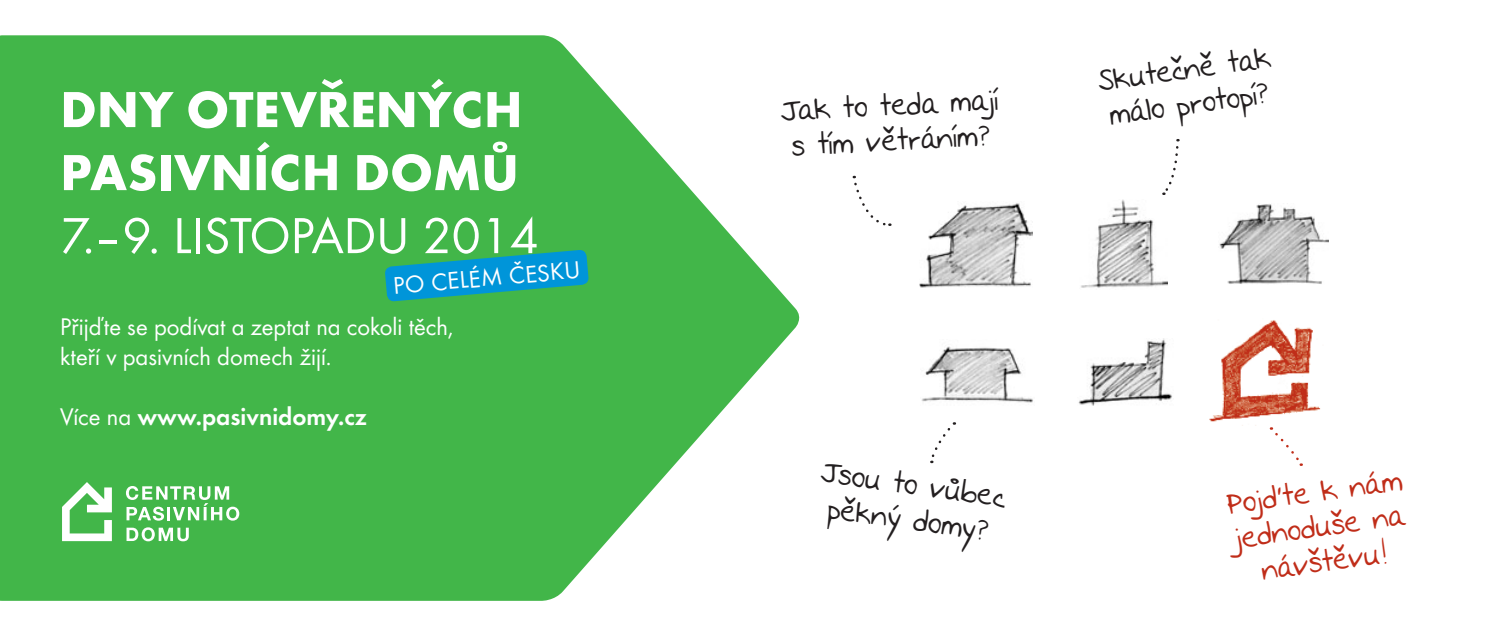
<style>
.page{position:relative;width:1489px;height:638px;background:#fff}
.page>*{position:absolute;margin:0;border:0;box-sizing:border-box;transform-origin:0 0}
.t1{font:700 52.5px "Futura";color:#fff}
.t2{font:52.5px "Futura Boo";color:#fff}
.t3{font:25px/30px "Futura Boo";color:#fff}
.t4{font:25px/35px "I Missed You";color:#231f20;text-align:center}
.t5{font:25px/35px "I Missed You";color:#c02d19;text-align:center}
.t6{font:25px "Futura Dem";color:#fff}
.s1{font-family:"Futura Boo"}
</style>
<div class="page">
<img style="left:1219px;top:204px;width:109px;height:80px">
<img style="left:919px;top:203px;width:113px;height:85px">
<img style="left:921px;top:346px;width:112px;height:57px">
<img style="left:1081px;top:200px;width:86px;height:88px">
<img style="left:1209px;top:320px;width:112px;height:102px">
<img style="left:1078px;top:339px;width:94px;height:67px">
<svg style="left:852px;top:176px;width:38px;height:50px"></svg>
<svg style="left:930px;top:422px;width:24px;height:41px"></svg>
<svg style="left:1162px;top:139px;width:17px;height:56px"></svg>
<svg style="left:1270px;top:427px;width:32px;height:39px"></svg>
<svg style="left:0;top:35px;width:800px;height:566px;fill:#42b649"></svg>
<svg style="left:126px;top:486px;width:113px;height:34px"></svg>
<svg style="left:126px;top:527px;width:63px;height:14px"></svg>
<svg style="left:62px;top:482px;width:50px;height:59px"></svg>
<svg style="left:384px;top:249px;width:205px;height:53px;background:#17a0a5"></svg>
<p class="t1" style="left:60px;top:77px;width:464px">DNY OTEVŘENÝCH</p>
<p class="t1" style="left:60px;top:140px;width:460px">PASIVNÍCH DOMŮ</p>
<p class="t2" style="left:60px;top:204px;width:480px">7.–9. LISTOPADU 2014</p>
<p class="t3" style="left:392px;top:271px;width:189px;rotate:-5deg">PO CELÉM ČESKU</p>
<p class="t3" style="left:60px;top:311px;width:395px">Přijďte se podívat a zeptat na cokoli těch, kteří v pasivních domech žijí.</p>
<p class="t6" style="left:60px;top:401px;width:308px"><span class="s1">Více na</span> www.pasivnidomy.cz</p>
<p class="t4" style="left:779px;top:95px;width:220px;rotate:-3deg">Jak to teda mají s tím větráním?</p>
<p class="t4" style="left:1095px;top:65px;width:175px;rotate:-8deg">Skutečně tak</p>
<p class="t4" style="left:1107px;top:99px;width:163px;rotate:-8deg">málo protopí?</p>
<p class="t4" style="left:823px;top:455px;width:188px;rotate:8deg">Jsou to vůbec pěkný domy?</p>
<p class="t5" style="left:1224px;top:488px;width:178px;rotate:-8deg">Pojďte k nám jednoduše na návštěvu!</p>
</div>
